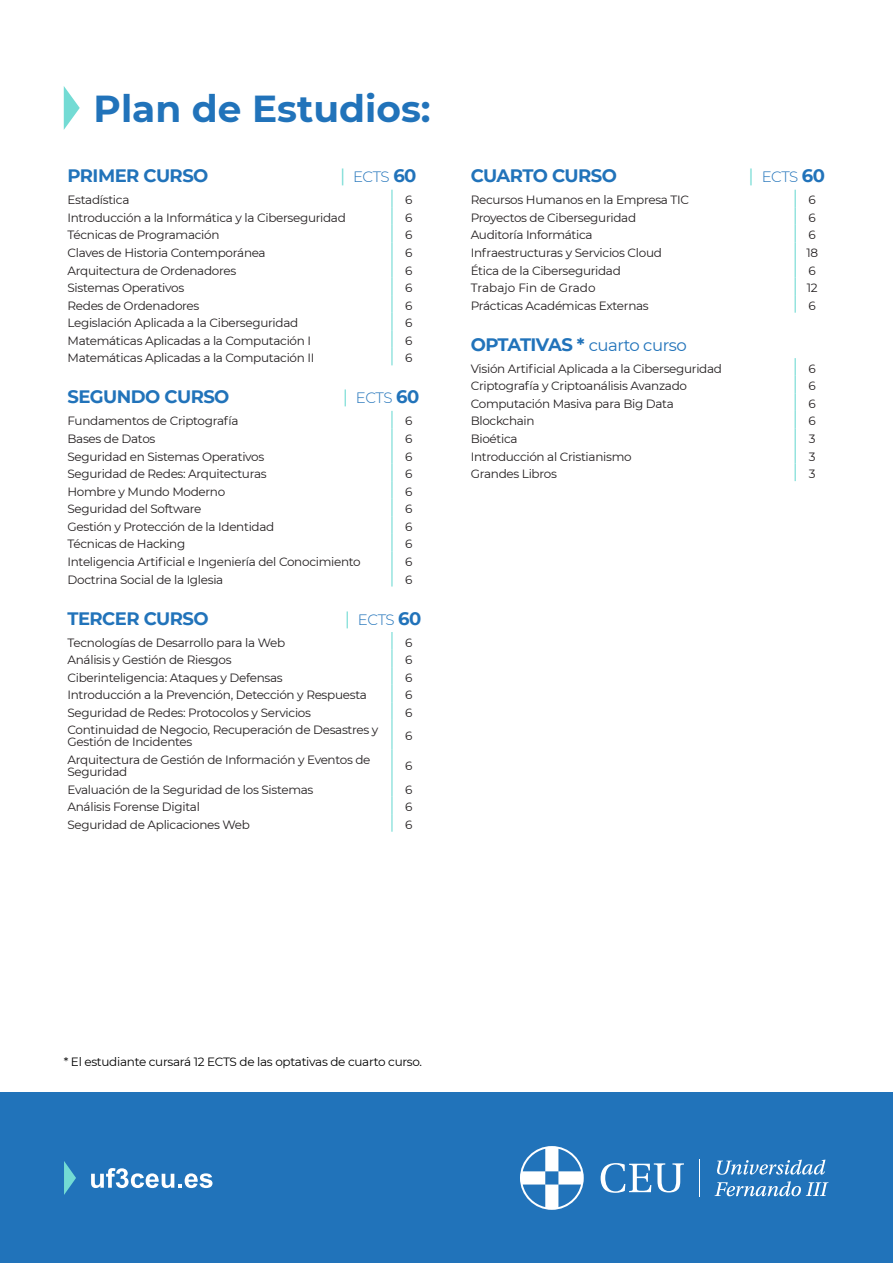
<style>
.page{position:relative;width:893px;height:1263px;background:#fff}
.page>*{position:absolute;margin:0;border:0;box-sizing:border-box;transform-origin:0 0}
.t1{font:700 37.5px "Montserrat";color:#2173ba}
.t2{font:700 18px "Montserrat";letter-spacing:-.03em;color:#2173ba}
.t3{font:16.5px "Montserrat";letter-spacing:-.03em;color:#2173ba}
.t4{font:300 15px "Montserrat";letter-spacing:-.04em;color:#2173ba}
.t5{font:12px/12px "Montserrat";letter-spacing:-.025em;color:#231f20}
.t6{font:12px "Montserrat";letter-spacing:-.025em;color:#000}
.t7{font:12px "Montserrat";color:#231f20}
.s1{font-weight:400;font-size:18px;color:#73dbd4}
.s2{font-weight:700;font-size:18px}
</style>
<div class="page">
<svg style="left:64px;top:86px;width:16px;height:44px"></svg>
<div style="left:0;top:1093px;width:893px;height:170px;background:#2173ba"></div>
<svg style="left:91px;top:1168px;width:121px;height:20px"></svg>
<svg style="left:64px;top:1161px;width:12px;height:34px"></svg>
<svg style="left:717px;top:1159px;width:108px;height:16px"></svg>
<svg style="left:715px;top:1181px;width:113px;height:15px"></svg>
<svg style="left:601px;top:1163px;width:83px;height:30px"></svg>
<svg style="left:520px;top:1146px;width:64px;height:64px"></svg>
<hr style="left:699px;top:1159px;width:1px;height:38px;background:#fff">
<svg style="left:391px;top:190px;width:1px;height:175px"></svg>
<svg style="left:391px;top:411px;width:1px;height:175px"></svg>
<svg style="left:391px;top:632px;width:1px;height:117px"></svg>
<hr style="left:391px;top:749px;width:1px;height:30px;background:#73dbd4">
<svg style="left:391px;top:779px;width:1px;height:53px"></svg>
<svg style="left:795px;top:190px;width:1px;height:123px"></svg>
<svg style="left:795px;top:358px;width:1px;height:123px"></svg>
<h1 class="t1" style="left:94px;top:82px;width:339px">Plan de Estudios:</h1>
<p class="t2" style="left:68px;top:163px;width:142px">PRIMER CURSO</p>
<p class="t4" style="left:340px;top:167px;width:78px"><span class="s1">|</span> ECTS <span class="s2">60</span></p>
<p class="t5" style="left:68px;top:194px;width:63px">Estadística</p>
<p class="t5" style="left:405px;top:194px;width:9px">6</p>
<p class="t5" style="left:68px;top:211px;width:280px">Introducción a la Informática y la Ciberseguridad</p>
<p class="t5" style="left:405px;top:211px;width:9px">6</p>
<p class="t5" style="left:68px;top:229px;width:154px">Técnicas de Programación</p>
<p class="t5" style="left:405px;top:229px;width:9px">6</p>
<p class="t5" style="left:68px;top:246px;width:200px">Claves de Historia Contemporánea</p>
<p class="t5" style="left:405px;top:246px;width:9px">6</p>
<p class="t5" style="left:68px;top:264px;width:170px">Arquitectura de Ordenadores</p>
<p class="t5" style="left:405px;top:264px;width:9px">6</p>
<p class="t5" style="left:68px;top:281px;width:118px">Sistemas Operativos</p>
<p class="t5" style="left:405px;top:281px;width:9px">6</p>
<p class="t5" style="left:68px;top:299px;width:133px">Redes de Ordenadores</p>
<p class="t5" style="left:405px;top:299px;width:9px">6</p>
<p class="t5" style="left:68px;top:317px;width:232px">Legislación Aplicada a la Ciberseguridad</p>
<p class="t5" style="left:405px;top:317px;width:9px">6</p>
<p class="t5" style="left:68px;top:334px;width:245px">Matemáticas Aplicadas a la Computación I</p>
<p class="t5" style="left:405px;top:334px;width:9px">6</p>
<p class="t5" style="left:68px;top:352px;width:248px">Matemáticas Aplicadas a la Computación II</p>
<p class="t5" style="left:405px;top:352px;width:9px">6</p>
<p class="t2" style="left:68px;top:384px;width:163px">SEGUNDO CURSO</p>
<p class="t4" style="left:343px;top:388px;width:78px"><span class="s1">|</span> ECTS <span class="s2">60</span></p>
<p class="t5" style="left:68px;top:415px;width:173px">Fundamentos de Criptografía</p>
<p class="t5" style="left:405px;top:415px;width:9px">6</p>
<p class="t5" style="left:68px;top:432px;width:89px">Bases de Datos</p>
<p class="t5" style="left:405px;top:432px;width:9px">6</p>
<p class="t5" style="left:68px;top:450px;width:198px">Seguridad en Sistemas Operativos</p>
<p class="t5" style="left:405px;top:450px;width:9px">6</p>
<p class="t5" style="left:68px;top:467px;width:201px">Seguridad de Redes: Arquitecturas</p>
<p class="t5" style="left:405px;top:467px;width:9px">6</p>
<p class="t5" style="left:68px;top:485px;width:159px">Hombre y Mundo Moderno</p>
<p class="t5" style="left:405px;top:485px;width:9px">6</p>
<p class="t5" style="left:68px;top:503px;width:135px">Seguridad del Software</p>
<p class="t5" style="left:405px;top:503px;width:9px">6</p>
<p class="t5" style="left:68px;top:520px;width:208px">Gestión y Protección de la Identidad</p>
<p class="t5" style="left:405px;top:520px;width:9px">6</p>
<p class="t5" style="left:68px;top:538px;width:119px">Técnicas de Hacking</p>
<p class="t5" style="left:405px;top:538px;width:9px">6</p>
<p class="t5" style="left:68px;top:555px;width:295px">Inteligencia Artificial e Ingeniería del Conocimiento</p>
<p class="t5" style="left:405px;top:555px;width:9px">6</p>
<p class="t5" style="left:68px;top:573px;width:157px">Doctrina Social de la Iglesia</p>
<p class="t5" style="left:405px;top:573px;width:9px">6</p>
<p class="t2" style="left:68px;top:605px;width:143px">TERCER CURSO</p>
<p class="t4" style="left:345px;top:609px;width:78px"><span class="s1">|</span> ECTS <span class="s2">60</span></p>
<p class="t5" style="left:68px;top:636px;width:219px">Tecnologías de Desarrollo para la Web</p>
<p class="t5" style="left:405px;top:636px;width:9px">6</p>
<p class="t5" style="left:68px;top:653px;width:166px">Análisis y Gestión de Riesgos</p>
<p class="t5" style="left:405px;top:653px;width:9px">6</p>
<p class="t5" style="left:68px;top:671px;width:217px">Ciberinteligencia: Ataques y Defensas</p>
<p class="t5" style="left:405px;top:671px;width:9px">6</p>
<p class="t5" style="left:68px;top:689px;width:301px">Introducción a la Prevención, Detección y Respuesta</p>
<p class="t5" style="left:405px;top:689px;width:9px">6</p>
<p class="t5" style="left:68px;top:706px;width:245px">Seguridad de Redes: Protocolos y Servicios</p>
<p class="t5" style="left:405px;top:706px;width:9px">6</p>
<p class="t5" style="left:68px;top:724px;width:312px">Continuidad de Negocio, Recuperación de Desastres y<br>Gestión de Incidentes</p>
<p class="t5" style="left:405px;top:730px;width:9px">6</p>
<p class="t5" style="left:68px;top:753px;width:304px">Arquitectura de Gestión de Información y Eventos de<br>Seguridad</p>
<p class="t5" style="left:405px;top:759px;width:9px">6</p>
<p class="t5" style="left:68px;top:783px;width:247px">Evaluación de la Seguridad de los Sistemas</p>
<p class="t5" style="left:405px;top:783px;width:9px">6</p>
<p class="t5" style="left:68px;top:800px;width:134px">Análisis Forense Digital</p>
<p class="t5" style="left:405px;top:800px;width:9px">6</p>
<p class="t5" style="left:68px;top:818px;width:184px">Seguridad de Aplicaciones Web</p>
<p class="t5" style="left:405px;top:818px;width:9px">6</p>
<p class="t2" style="left:471px;top:163px;width:148px">CUARTO CURSO</p>
<p class="t4" style="left:749px;top:167px;width:78px"><span class="s1">|</span> ECTS <span class="s2">60</span></p>
<p class="t5" style="left:471px;top:194px;width:220px">Recursos Humanos en la Empresa TIC</p>
<p class="t5" style="left:808px;top:194px;width:9px">6</p>
<p class="t5" style="left:471px;top:211px;width:167px">Proyectos de Ciberseguridad</p>
<p class="t5" style="left:808px;top:211px;width:9px">6</p>
<p class="t5" style="left:471px;top:229px;width:123px">Auditoría Informática</p>
<p class="t5" style="left:808px;top:229px;width:9px">6</p>
<p class="t5" style="left:471px;top:246px;width:193px">Infraestructuras y Servicios Cloud</p>
<p class="t5" style="left:806px;top:246px;width:13px">18</p>
<p class="t5" style="left:471px;top:264px;width:152px">Ética de la Ciberseguridad</p>
<p class="t5" style="left:808px;top:264px;width:9px">6</p>
<p class="t7" style="left:471px;top:280px;width:126px">Trabajo Fin de Grado</p>
<p class="t5" style="left:807px;top:281px;width:12px">12</p>
<p class="t5" style="left:471px;top:299px;width:180px">Prácticas Académicas Externas</p>
<p class="t5" style="left:808px;top:299px;width:9px">6</p>
<p class="t3" style="left:471px;top:333px;width:217px"><span class="s2">OPTATIVAS *</span> cuarto curso</p>
<p class="t5" style="left:471px;top:362px;width:253px">Visión Artificial Aplicada a la Ciberseguridad</p>
<p class="t5" style="left:808px;top:362px;width:9px">6</p>
<p class="t5" style="left:471px;top:380px;width:218px">Criptografía y Criptoanálisis Avanzado</p>
<p class="t5" style="left:808px;top:380px;width:9px">6</p>
<p class="t5" style="left:471px;top:397px;width:205px">Computación Masiva para Big Data</p>
<p class="t5" style="left:808px;top:397px;width:9px">6</p>
<p class="t5" style="left:471px;top:415px;width:65px">Blockchain</p>
<p class="t5" style="left:808px;top:415px;width:9px">6</p>
<p class="t5" style="left:471px;top:432px;width:48px">Bioética</p>
<p class="t5" style="left:809px;top:432px;width:8px">3</p>
<p class="t5" style="left:471px;top:450px;width:162px">Introducción al Cristianismo</p>
<p class="t5" style="left:809px;top:450px;width:8px">3</p>
<p class="t5" style="left:471px;top:467px;width:88px">Grandes Libros</p>
<p class="t5" style="left:809px;top:467px;width:8px">3</p>
<p class="t6" style="left:64px;top:1053px;width:360px">* El estudiante cursará 12 ECTS de las optativas de cuarto curso.</p>
</div>
